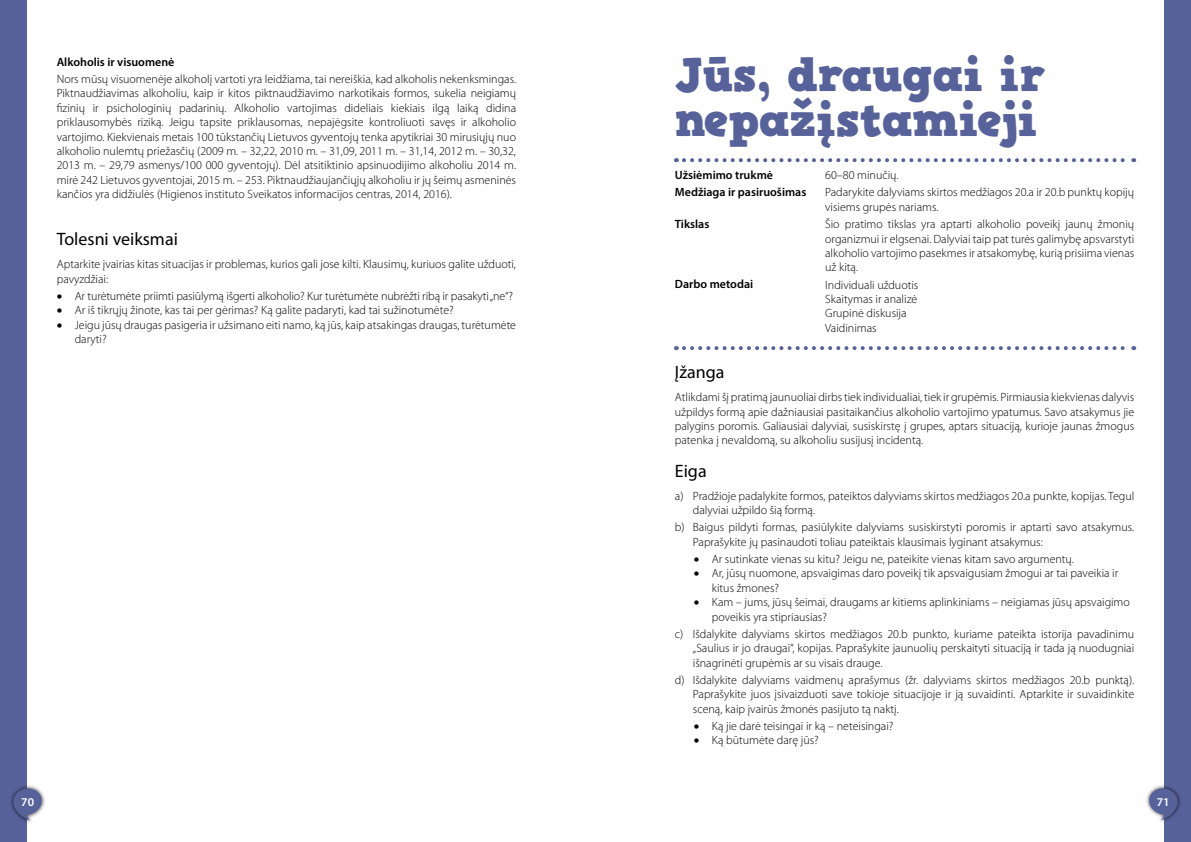
<style>
.page{position:relative;width:1191px;height:842px;background:#fff}
.page>*{position:absolute;margin:0;border:0;box-sizing:border-box;transform-origin:0 0}
.t1{font:47px/45px "HVD Comic Serif Pro";color:#57629b}
.t2{font:18px "Myriad Pro";color:#000}
.t3{font:300 12px/14.4px "Myriad Pro";color:#000}
.t4{font:600 12px/17.2px "Myriad Pro";color:#000}
.t5{font:600 12px "Myriad Pro";color:#fff}
</style>
<div class="page">
<div style="left:0;top:0;width:27px;height:842px;background:#57629b"></div>
<div style="left:9px;top:784px;width:37px;height:40px;background:#000;opacity:.75"></div>
<svg style="left:12px;top:788px;width:31px;height:32px"></svg>
<div style="left:1163px;top:0;width:28px;height:842px;background:#57629b"></div>
<div style="left:1145px;top:784px;width:36px;height:40px;background:#000;opacity:.75"></div>
<svg style="left:1147px;top:788px;width:32px;height:32px"></svg>
<svg style="left:684px;top:158px;width:450px;height:4px"></svg>
<svg style="left:684px;top:346px;width:450px;height:4px"></svg>
<p class="t4" style="left:57px;top:53px;width:119px">Alkoholis ir visuomenė</p>
<p class="t3" style="left:57px;top:72px;width:461px;text-align:justify">Nors mūsų visuomenėje alkoholį vartoti yra leidžiama, tai nereiškia, kad alkoholis nekenksmingas.<br>Piktnaudžiavimas alkoholiu, kaip ir kitos piktnaudžiavimo narkotikais formos, sukelia neigiamų fizinių ir psichologinių padarinių. Alkoholio vartojimas dideliais kiekiais ilgą laiką didina priklausomybės riziką. Jeigu tapsite priklausomas, nepajėgsite kontroliuoti savęs ir alkoholio vartojimo. Kiekvienais metais 100 tūkstančių Lietuvos gyventojų tenka apytikriai 30 mirusiųjų nuo alkoholio nulemtų priežasčių (2009 m. – 32,22, 2010 m. – 31,09, 2011 m. – 31,14, 2012 m. – 30,32, 2013 m. – 29,79 asmenys/100 000 gyventojų). Dėl atsitiktinio apsinuodijimo alkoholiu 2014 m. mirė 242 Lietuvos gyventojai, 2015 m. – 253. Piktnaudžiaujančiųjų alkoholiu ir jų šeimų asmeninės kančios yra didžiulės (Higienos instituto Sveikatos informacijos centras, 2014, 2016).</p>
<h2 class="t2" style="left:57px;top:228px;width:123px">Tolesni veiksmai</h2>
<p class="t3" style="left:57px;top:257px;width:461px">Aptarkite įvairias kitas situacijas ir problemas, kurios gali jose kilti. Klausimų, kuriuos galite užduoti, pavyzdžiai:</p>
<p class="t3" style="left:57px;top:289px;width:458px">• Ar turėtumėte priimti pasiūlymą išgerti alkoholio? Kur turėtumėte nubrėžti ribą ir pasakyti „ne“?</p>
<p class="t3" style="left:57px;top:303px;width:398px">• Ar iš tikrųjų žinote, kas tai per gėrimas? Ką galite padaryti, kad tai sužinotumėte?</p>
<p class="t3" style="left:75px;top:317px;width:443px;text-indent:-18px">• Jeigu jūsų draugas pasigeria ir užsimano eiti namo, ką jūs, kaip atsakingas draugas, turėtumėte daryti?</p>
<h1 class="t1" style="left:675px;top:53px;width:373px">Jūs, draugai ir nepažįstamieji</h1>
<p class="t3" style="left:825px;top:167px;width:310px;line-height:17.2px">60–80 minučių.<br>Padarykite dalyviams skirtos medžiagos 20.a ir 20.b punktų kopijų</p>
<p class="t3" style="left:825px;top:198px;width:310px;line-height:17.2px">visiems grupės nariams.<br>Šio pratimo tikslas yra aptarti alkoholio poveikį jaunų žmonių</p>
<p class="t3" style="left:825px;top:231px;width:311px;text-align:justify">organizmui ir elgsenai. Dalyviai taip pat turės galimybę apsvarstyti alkoholio vartojimo pasekmes ir atsakomybę, kurią prisiima vienas už kitą.</p>
<p class="t3" style="left:825px;top:277px;width:95px">Individuali užduotis<br>Skaitymas ir analizė<br>Grupinė diskusija<br>Vaidinimas</p>
<h2 class="t2" style="left:675px;top:361px;width:51px">Įžanga</h2>
<p class="t3" style="left:675px;top:390px;width:461px;text-align:justify">Atlikdami šį pratimą jaunuoliai dirbs tiek individualiai, tiek ir grupėmis. Pirmiausia kiekvienas dalyvis užpildys formą apie dažniausiai pasitaikančius alkoholio vartojimo ypatumus. Savo atsakymus jie palygins poromis. Galiausiai dalyviai, susiskirstę į grupes, aptars situaciją, kurioje jaunas žmogus patenka į nevaldomą, su alkoholiu susijusį incidentą.</p>
<h2 class="t2" style="left:675px;top:460px;width:33px">Eiga</h2>
<p class="t3" style="left:693px;top:488px;width:443px;text-indent:-18px">a) Pradžioje padalykite formos, pateiktos dalyviams skirtos medžiagos 20.a punkte, kopijas. Tegul dalyviai užpildo šią formą.</p>
<p class="t3" style="left:693px;top:520px;width:443px;text-indent:-18px">b) Baigus pildyti formas, pasiūlykite dalyviams susiskirstyti poromis ir aptarti savo atsakymus.<br>Paprašykite jų pasinaudoti toliau pateiktais klausimais lyginant atsakymus:</p>
<p class="t3" style="left:693px;top:552px;width:382px">• Ar sutinkate vienas su kitu? Jeigu ne, pateikite vienas kitam savo argumentų.</p>
<p class="t3" style="left:711px;top:566px;width:408px;text-indent:-18px">• Ar, jūsų nuomone, apsvaigimas daro poveikį tik apsvaigusiam žmogui ar tai paveikia ir kitus žmones?</p>
<p class="t3" style="left:711px;top:595px;width:419px;text-indent:-18px">• Kam – jums, jūsų šeimai, draugams ar kitiems aplinkiniams – neigiamas jūsų apsvaigimo poveikis yra stipriausias?</p>
<p class="t3" style="left:693px;top:626px;width:443px;text-align:justify;text-indent:-18px">c) Išdalykite dalyviams skirtos medžiagos 20.b punkto, kuriame pateikta istorija pavadinimu „Saulius ir jo draugai“, kopijas. Paprašykite jaunuolių perskaityti situaciją ir tada ją nuodugniai išnagrinėti grupėmis ar su visais drauge.</p>
<p class="t3" style="left:693px;top:673px;width:443px;text-align:justify;text-indent:-18px">d) Išdalykite dalyviams vaidmenų aprašymus (žr. dalyviams skirtos medžiagos 20.b punktą).<br>Paprašykite juos įsivaizduoti save tokioje situacijoje ir ją suvaidinti. Aptarkite ir suvaidinkite sceną, kaip įvairūs žmonės pasijuto tą naktį.</p>
<p class="t3" style="left:693px;top:719px;width:201px">• Ką jie darė teisingai ir ką – neteisingai?</p>
<p class="t3" style="left:693px;top:733px;width:126px">• Ką būtumėte darę jūs?</p>
<p class="t4" style="left:675px;top:166px;width:133px">Užsiėmimo trukmė<br>Medžiaga ir pasiruošimas</p>
<p class="t4" style="left:675px;top:215px;width:36px">Tikslas</p>
<p class="t4" style="left:675px;top:275px;width:80px">Darbo metodai</p>
<p class="t5" style="left:21px;top:794px;width:14px">70</p>
<p class="t5" style="left:1156px;top:795px;width:14px">71</p>
</div>
